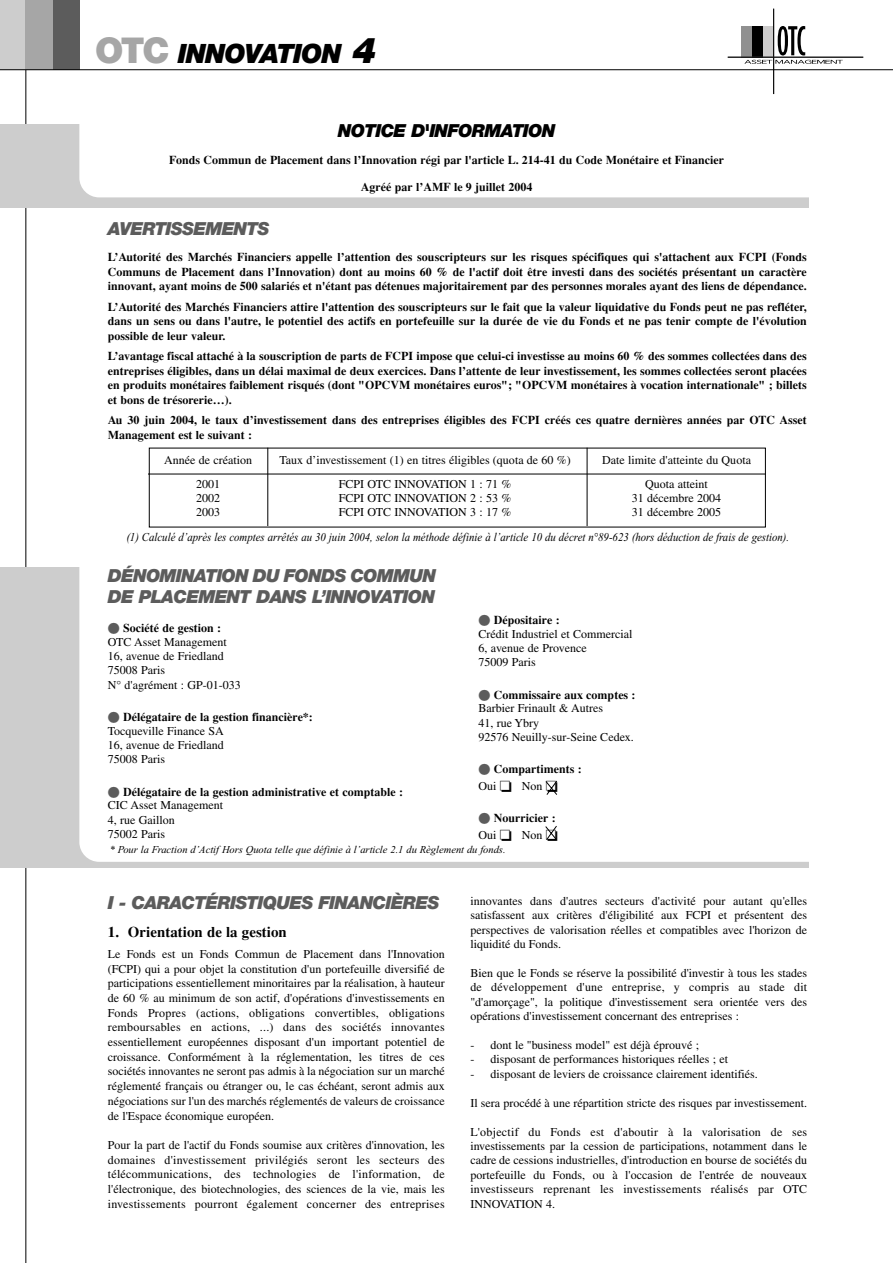
<style>
.page{position:relative;width:893px;height:1263px;background:#fff}
.page>*{position:absolute;margin:0;border:0;box-sizing:border-box;transform-origin:0 0}
.t1{font:italic 900 26.7px "Helvetica Neue";letter-spacing:-.035em;color:#000}
.t2{font:italic 900 18px/21px "Helvetica Neue";letter-spacing:-.04em;color:#5c5c5c}
.t3{font:italic 900 18px "Helvetica Neue";letter-spacing:-.04em;color:#000}
.t4{font:700 15px "Times";color:#000}
.t5{font:12px/14.7px "Times";color:#000;text-align:justify}
.t6{font:700 12px/14.4px "Times";color:#000}
.t7{font:italic 12px "Times New Roman";color:#000;scale:.9 1}
.t8{font:italic 10.5px "Times New Roman";color:#000}
.s1{font-style:normal;font-size:35.55px;color:#a6a6a6}
.s2{font-size:35.55px}
.s3{color:#5c5c5c}
.s4{font-weight:700}
.s5{font-weight:400}
</style>
<div class="page">
<hr style="left:26px;top:0;width:1px;height:1263px;background:#000">
<div style="left:0;top:125px;width:808px;height:83px;background:#cdcdcd"></div>
<div style="left:79px;top:94px;width:762px;height:103px;background:#fff;border-radius:20px"></div>
<div style="left:0;top:568px;width:808px;height:300px;background:#cdcdcd"></div>
<div style="left:79px;top:528px;width:762px;height:334px;background:#fff;border-radius:20px"></div>
<div style="left:0;top:0;width:27px;height:70px;background:#cdcdcd"></div>
<div style="left:53px;top:0;width:27px;height:70px;background:#5c5c5c"></div>
<div style="left:26px;top:0;width:27px;height:70px;background:#a6a6a6"></div>
<svg style="left:545px;top:780px;width:13px;height:60px"></svg>
<div style="left:741px;top:26px;width:11px;height:31px;background:#909090"></div>
<hr style="left:773px;top:9px;width:1px;height:85px;background:#000">
<hr style="left:727px;top:57px;width:136px;height:1px;background:#000">
<svg style="left:744px;top:26px;width:98px;height:38px"></svg>
<hr style="left:0;top:69px;width:892px;height:1px;background:#000">
<hr style="left:267px;top:448px;width:1px;height:78px;background:#000">
<hr style="left:586px;top:448px;width:1px;height:78px;background:#000">
<hr style="left:148px;top:474px;width:617px;height:1px;background:#000">
<h1 class="t1" style="left:95px;top:44px;width:283px"><span class="s1">OTC</span> INNOVATION <span class="s2">4</span></h1>
<h2 class="t3" style="left:338px;top:124px;width:219px">NOTICE D'INFORMATION</h2>
<p class="t6" style="left:169px;top:153px;width:556px">Fonds Commun de Placement dans l’Innovation régi par l'article L. 214-41 du Code Monétaire et Financier</p>
<p class="t6" style="left:361px;top:180px;width:173px">Agréé par l’AMF le 9 juillet 2004</p>
<h2 class="t2" style="left:108px;top:220px;width:163px">AVERTISSEMENTS</h2>
<p class="t6" style="left:108px;top:251px;width:700px;text-align:justify">L’Autorité des Marchés Financiers appelle l’attention des souscripteurs sur les risques spécifiques qui s'attachent aux FCPI (Fonds Communs de Placement dans l’Innovation) dont au moins 60 % de l'actif doit être investi dans des sociétés présentant un caractère innovant, ayant moins de 500 salariés et n'étant pas détenues majoritairement par des personnes morales ayant des liens de dépendance.</p>
<p class="t6" style="left:108px;top:301px;width:700px;text-align:justify">L’Autorité des Marchés Financiers attire l'attention des souscripteurs sur le fait que la valeur liquidative du Fonds peut ne pas refléter, dans un sens ou dans l'autre, le potentiel des actifs en portefeuille sur la durée de vie du Fonds et ne pas tenir compte de l'évolution possible de leur valeur.</p>
<p class="t6" style="left:108px;top:350px;width:700px;text-align:justify">L’avantage fiscal attaché à la souscription de parts de FCPI impose que celui-ci investisse au moins 60 % des sommes collectées dans des entreprises éligibles, dans un délai maximal de deux exercices. Dans l’attente de leur investissement, les sommes collectées seront placées en produits monétaires faiblement risqués (dont "OPCVM monétaires euros"; "OPCVM monétaires à vocation internationale" ; billets et bons de trésorerie…).</p>
<p class="t6" style="left:108px;top:414px;width:700px">Au 30 juin 2004, le taux d’investissement dans des entreprises éligibles des FCPI créés ces quatre dernières années par OTC Asset<br>Management est le suivant :</p>
<p class="t5" style="left:164px;top:454px;width:89px">Année de création</p>
<p class="t5" style="left:279px;top:454px;width:293px">Taux d’investissement (1) en titres éligibles (quota de 60 %)</p>
<p class="t5" style="left:602px;top:454px;width:150px">Date limite d'atteinte du Quota</p>
<p class="t5" style="left:196px;top:477px;width:25px">2001</p>
<p class="t5" style="left:339px;top:477px;width:174px">FCPI OTC INNOVATION 1 : 71 %</p>
<p class="t5" style="left:645px;top:477px;width:64px">Quota atteint</p>
<p class="t5" style="left:196px;top:492px;width:25px">2002</p>
<p class="t5" style="left:339px;top:492px;width:174px">FCPI OTC INNOVATION 2 : 53 %</p>
<p class="t5" style="left:632px;top:492px;width:91px">31 décembre 2004</p>
<p class="t5" style="left:196px;top:506px;width:25px">2003</p>
<p class="t5" style="left:339px;top:506px;width:174px">FCPI OTC INNOVATION 3 : 17 %</p>
<p class="t5" style="left:632px;top:506px;width:91px">31 décembre 2005</p>
<p class="t7" style="left:126px;top:533px;width:737px">(1) Calculé d’après les comptes arrêtés au 30 juin 2004, selon la méthode définie à l’article 10 du décret n°89-623 (hors déduction de frais de gestion).</p>
<h2 class="t2" style="left:108px;top:566px;width:330px">DÉNOMINATION DU FONDS COMMUN<br>DE PLACEMENT DANS L’INNOVATION</h2>
<p class="t5" style="left:108px;top:622px;width:134px;line-height:14.1px;text-align:left"><span class="s3">●</span> <span class="s4">Société de gestion :<br></span>OTC Asset Management<br>16, avenue de Friedland<br>75008 Paris<br>N° d'agrément : GP-01-033</p>
<p class="t5" style="left:108px;top:711px;width:207px;line-height:14.1px;text-align:left"><span class="s3">●</span> <span class="s4">Délégataire de la gestion financière*:<br></span>Tocqueville Finance SA<br>16, avenue de Friedland<br>75008 Paris</p>
<p class="t6" style="left:108px;top:786px;width:297px"><span class="s3">●</span> Délégataire de la gestion administrative et comptable :<br><span class="s5">CIC Asset Management<br>4, rue Gaillon<br>75002 Paris</span></p>
<p class="t5" style="left:478px;top:614px;width:155px;line-height:14.1px;text-align:left"><span class="s3">●</span> <span class="s4">Dépositaire :<br></span>Crédit Industriel et Commercial<br>6, avenue de Provence<br>75009 Paris</p>
<p class="t5" style="left:478px;top:689px;width:158px;line-height:14.1px;text-align:left"><span class="s3">●</span> <span class="s4">Commissaire aux comptes :<br></span>Barbier Frinault &amp; Autres<br>41, rue Ybry<br>92576 Neuilly-sur-Seine Cedex.</p>
<p class="t6" style="left:478px;top:762px;width:105px;line-height:17px"><span class="s3">●</span> Compartiments :<br><span class="s5">Oui</span> ❏ <span class="s5">Non</span> ❏</p>
<p class="t6" style="left:478px;top:810px;width:81px;line-height:17px"><span class="s3">●</span> Nourricier :<br><span class="s5">Oui</span> ❏ <span class="s5">Non</span> ❏</p>
<p class="t8" style="left:110px;top:846px;width:397px">* Pour la Fraction d’Actif Hors Quota telle que définie à l’article 2.1 du Règlement du fonds.</p>
<h2 class="t2" style="left:108px;top:894px;width:333px">I - CARACTÉRISTIQUES FINANCIÈRES</h2>
<p class="t4" style="left:108px;top:927px;width:181px">1. Orientation de la gestion</p>
<p class="t5" style="left:108px;top:948px;width:338px">Le Fonds est un Fonds Commun de Placement dans l'Innovation (FCPI) qui a pour objet la constitution d'un portefeuille diversifié de participations essentiellement minoritaires par la réalisation, à hauteur de 60 % au minimum de son actif, d'opérations d'investissements en Fonds Propres (actions, obligations convertibles, obligations remboursables en actions, ...) dans des sociétés innovantes essentiellement européennes disposant d'un important potentiel de croissance. Conformément à la réglementation, les titres de ces sociétés innovantes ne seront pas admis à la négociation sur un marché réglementé français ou étranger ou, le cas échéant, seront admis aux négociations sur l'un des marchés réglementés de valeurs de croissance de l'Espace économique européen.</p>
<p class="t5" style="left:108px;top:1139px;width:338px">Pour la part de l'actif du Fonds soumise aux critères d'innovation, les domaines d'investissement privilégiés seront les secteurs des télécommunications, des technologies de l'information, de l'électronique, des biotechnologies, des sciences de la vie, mais les investissements pourront également concerner des entreprises</p>
<p class="t5" style="left:470px;top:895px;width:338px">innovantes dans d'autres secteurs d'activité pour autant qu'elles satisfassent aux critères d'éligibilité aux FCPI et présentent des perspectives de valorisation réelles et compatibles avec l'horizon de liquidité du Fonds.</p>
<p class="t5" style="left:470px;top:967px;width:338px">Bien que le Fonds se réserve la possibilité d'investir à tous les stades de développement d'une entreprise, y compris au stade dit "d'amorçage", la politique d'investissement sera orientée vers des opérations d'investissement concernant des entreprises :</p>
<p class="t5" style="left:470px;top:1039px;width:230px">- dont le "business model" est déjà éprouvé ;</p>
<p class="t5" style="left:470px;top:1053px;width:259px">- disposant de performances historiques réelles ; et</p>
<p class="t5" style="left:470px;top:1068px;width:289px">- disposant de leviers de croissance clairement identifiés.</p>
<p class="t5" style="left:470px;top:1097px;width:338px">Il sera procédé à une répartition stricte des risques par investissement.</p>
<p class="t5" style="left:470px;top:1126px;width:338px">L'objectif du Fonds est d'aboutir à la valorisation de ses investissements par la cession de participations, notamment dans le cadre de cessions industrielles, d'introduction en bourse de sociétés du portefeuille du Fonds, ou à l'occasion de l'entrée de nouveaux investisseurs reprenant les investissements réalisés par OTC INNOVATION 4.</p>
</div>
